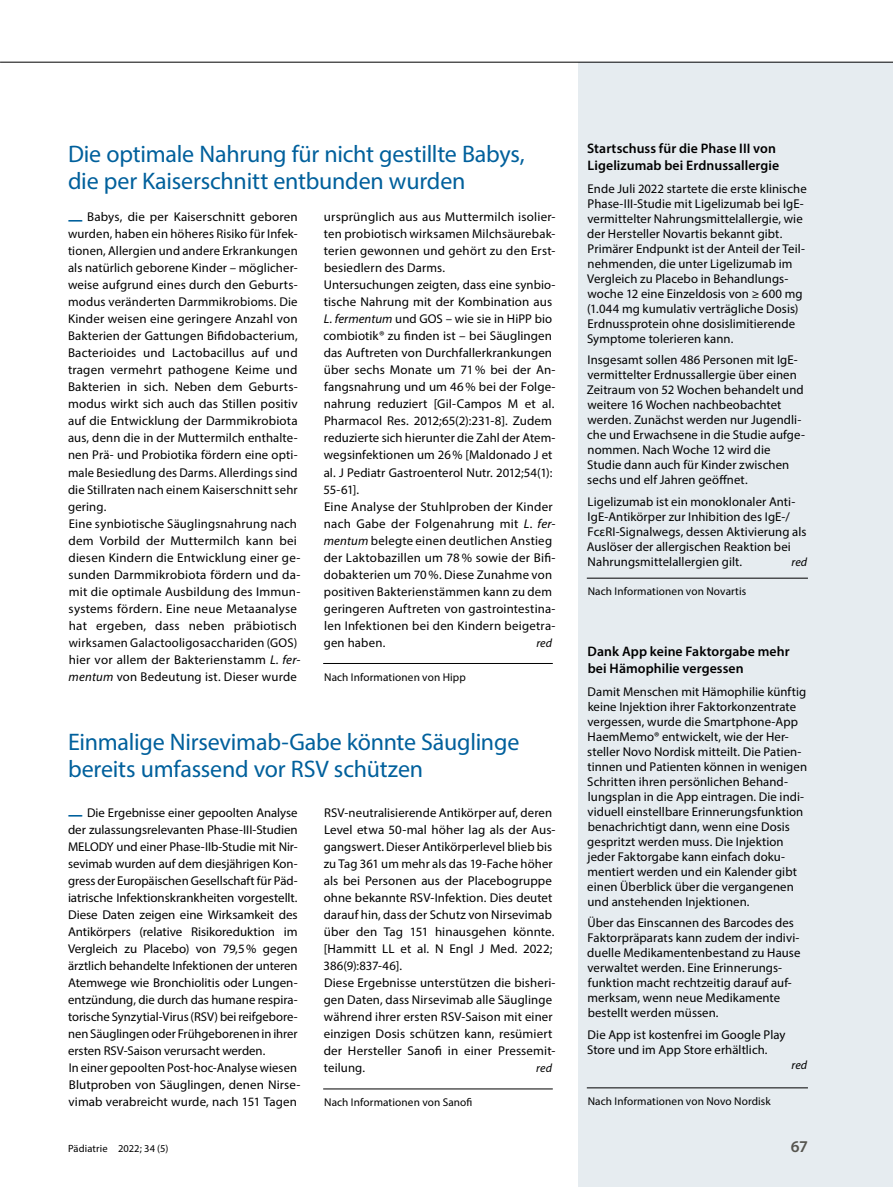
<style>
.page{position:relative;width:893px;height:1187px;background:#fff}
.page>*{position:absolute;margin:0;border:0;box-sizing:border-box;transform-origin:0 0}
.Title_2{font:24px/27px "Myriad Pro";letter-spacing:-.01em;color:#00609c}
.t1{font:600 16.5px "Myriad Pro";color:#56554f}
.Title_Sidebar{font:600 13.8px/17.1px "Myriad Pro";letter-spacing:.005em;color:#000}
.Para_Sidebar{font:12.75px/15px "Myriad Pro";letter-spacing:.005em;color:#000}
.Para_Meldung{font:12.75px/17px "Myriad Pro";letter-spacing:.01em;color:#000}
.Para_Sidebar-2{font:italic 12px "Myriad Pro";letter-spacing:.005em;color:#000}
.Para_Meldung-2{font:italic 12px "Myriad Pro";letter-spacing:.005em;color:#000}
.Source_x{font:11.25px "Myriad Pro";letter-spacing:.01em;color:#000}
.t2{font:10.5px "Myriad Pro";letter-spacing:.01em;color:#000}
.s1{font-weight:700;font-size:16.65px;color:#00609c}
.s2{font-style:italic}
</style>
<div class="page">
<div style="left:578px;top:63px;width:315px;height:1123px;background:#e6ecf0"></div>
<hr style="left:587px;top:578px;width:221px;height:1px;background:#000">
<hr style="left:587px;top:1087px;width:221px;height:1px;background:#000">
<hr style="left:323px;top:663px;width:230px;height:1px;background:#000">
<hr style="left:323px;top:1088px;width:230px;height:1px;background:#000">
<hr style="left:0;top:62px;width:893px;height:1px;background:#000">
<p class="Title_2" style="left:68px;top:140px;width:458px">Die optimale Nahrung für nicht gestillte Babys, die per Kaiserschnitt entbunden wurden</p>
<p class="Para_Sidebar" style="left:68px;top:208px;width:231px;line-height:17px;text-align:justify"><span class="s1">—</span> Babys, die per Kaiserschnitt geboren wurden, haben ein höheres Risiko für Infek&shy;tionen, Allergien und andere Erkrankungen als natürlich geborene Kinder – möglicher&shy;weise aufgrund eines durch den Geburts&shy;modus veränderten Darmmikrobioms. Die Kinder weisen eine geringere Anzahl von Bakterien der Gattungen Bifidobacterium, Bacterioides und Lactobacillus auf und tragen vermehrt pathogene Keime und Bakterien in sich. Neben dem Geburts&shy;modus wirkt sich auch das Stillen positiv auf die Entwicklung der Darmmikrobiota aus, denn die in der Muttermilch enthalte&shy;nen Prä- und Probiotika fördern eine opti&shy;male Besiedlung des Darms. Allerdings sind die Stillraten nach einem Kaiserschnitt sehr gering.</p>
<p class="Para_Meldung" style="left:69px;top:514px;width:233px">Eine synbiotische Säuglingsnahrung nach dem Vorbild der Muttermilch kann bei diesen Kindern die Entwicklung einer ge&shy;sunden Darmmikrobiota fördern und da&shy;mit die optimale Ausbildung des Immun&shy;systems fördern. Eine neue Metaanalyse hat ergeben, dass neben präbiotisch wirksamen Galactooligosacchariden (GOS) hier vor allem der Bakterienstamm <span class="s2">L. fer&shy;mentum</span> von Bedeutung ist. Dieser wurde</p>
<p class="Para_Meldung" style="left:324px;top:208px;width:233px;text-align:justify">ursprünglich aus aus Muttermilch isolier&shy;ten probiotisch wirksamen Milchsäurebak&shy;terien gewonnen und gehört zu den Erst&shy;besiedlern des Darms.</p>
<p class="Para_Meldung" style="left:323px;top:276px;width:234px">Untersuchungen zeigten, dass eine synbio&shy;tische Nahrung mit der Kombination aus <span class="s2">L. fermentum</span> und GOS – wie sie in HiPP bio combiotik® zu finden ist – bei Säuglingen das Auftreten von Durchfallerkrankungen über sechs Monate um 71% bei der An&shy;fangsnahrung und um 46% bei der Folge&shy;nahrung reduziert [Gil-Campos M et al.<br>Pharmacol Res. 2012;65(2):231-8]. Zudem reduzierte sich hierunter die Zahl der Atem&shy;wegsinfektionen um 26% [Maldonado J et al. J Pediatr Gastroenterol Nutr. 2012;54(1):<br>55-61].</p>
<p class="Para_Meldung" style="left:324px;top:497px;width:233px">Eine Analyse der Stuhlproben der Kinder nach Gabe der Folgenahrung mit <span class="s2">L. fer&shy;mentum</span> belegte einen deutlichen Anstieg der Laktobazillen um 78% sowie der Bifi&shy;dobakterien um 70%. Diese Zunahme von positiven Bakterienstämmen kann zu dem geringeren Auftreten von gastrointestina&shy;len Infektionen bei den Kindern beigetra&shy;gen haben.</p>
<p class="Para_Meldung-2" style="left:536px;top:635px;width:17px">red</p>
<p class="Source_x" style="left:324px;top:670px;width:143px">Nach Informationen von Hipp</p>
<p class="Title_2" style="left:68px;top:727px;width:453px">Einmalige Nirsevimab-Gabe könnte Säuglinge bereits umfassend vor RSV schützen</p>
<p class="Para_Sidebar" style="left:68px;top:803px;width:231px;line-height:17px;text-align:justify"><span class="s1">—</span> Die Ergebnisse einer gepoolten Analyse der zulassungsrelevanten Phase-III-Studien MELODY und einer Phase-IIb-Studie mit Nir&shy;sevimab wurden auf dem diesjährigen Kon&shy;gress der Europäischen Gesellschaft für Päd&shy;iatrische Infektionskrankheiten vorgestellt.<br>Diese Daten zeigen eine Wirksamkeit des Antikörpers (relative Risikoreduktion im Vergleich zu Placebo) von 79,5% gegen ärztlich behandelte Infektionen der unteren Atemwege wie Bronchiolitis oder Lungen&shy;entzündung, die durch das humane respira&shy;torische Synzytial-Virus (RSV) bei reifgebore&shy;nen Säuglingen oder Frühgeborenen in ihrer ersten RSV-Saison verursacht werden.</p>
<p class="Para_Meldung" style="left:69px;top:1059px;width:233px">In einer gepoolten Post-hoc-Analyse wiesen<br>Blutproben von Säuglingen, denen Nirse&shy;vimab verabreicht wurde, nach 151 Tagen</p>
<p class="Para_Meldung" style="left:324px;top:803px;width:233px">RSV-neutralisierende Antikörper auf, deren Level etwa 50-mal höher lag als der Aus&shy;gangswert. Dieser Antikörperlevel blieb bis zu Tag 361 um mehr als das 19-Fache höher als bei Personen aus der Placebogruppe ohne bekannte RSV-Infektion. Dies deutet darauf hin, dass der Schutz von Nirsevimab über den Tag 151 hinausgehen könnte. [Hammitt LL et al. N Engl J Med. 2022; 386(9):837-46].</p>
<p class="Para_Meldung" style="left:324px;top:974px;width:233px">Diese Ergebnisse unterstützen die bisheri&shy;gen Daten, dass Nirsevimab alle Säuglinge während ihrer ersten RSV-Saison mit einer einzigen Dosis schützen kann, resümiert der Hersteller Sanofi in einer Pressemit&shy;teilung.</p>
<p class="Para_Meldung-2" style="left:536px;top:1060px;width:17px">red</p>
<p class="Source_x" style="left:324px;top:1095px;width:150px">Nach Informationen von Sanofi</p>
<p class="Title_Sidebar" style="left:587px;top:139px;width:194px">Startschuss für die Phase III von<br>Ligelizumab bei Erdnussallergie</p>
<p class="Para_Sidebar" style="left:587px;top:181px;width:221px">Ende Juli 2022 startete die erste klinische Phase-III-Studie mit Ligelizumab bei IgE&shy;vermittelter Nahrungsmittelallergie, wie der Hersteller Novartis bekannt gibt.<br>Primärer Endpunkt ist der Anteil der Teil&shy;nehmenden, die unter Ligelizumab im Vergleich zu Placebo in Behandlungs&shy;woche 12 eine Einzeldosis von ≥ 600 mg (1.044 mg kumulativ verträgliche Dosis)<br>Erdnussprotein ohne dosislimitierende Symptome tolerieren kann.</p>
<p class="Para_Sidebar" style="left:587px;top:352px;width:220px">Insgesamt sollen 486 Personen mit IgE&shy;vermittelter Erdnussallergie über einen Zeitraum von 52 Wochen behandelt und weitere 16 Wochen nachbeobachtet werden. Zunächst werden nur Jugendli&shy;che und Erwachsene in die Studie aufge&shy;nommen. Nach Woche 12 wird die Studie dann auch für Kinder zwischen sechs und elf Jahren geöffnet.</p>
<p class="Para_Sidebar" style="left:587px;top:493px;width:221px">Ligelizumab ist ein monoklonaler Anti-IgE-Antikörper zur Inhibition des IgE-/ FcεRI-Signalwegs, dessen Aktivierung als Auslöser der allergischen Reaktion bei Nahrungsmittelallergien gilt.</p>
<p class="Para_Sidebar-2" style="left:792px;top:554px;width:17px">red</p>
<p class="Source_x" style="left:588px;top:584px;width:160px">Nach Informationen von Novartis</p>
<p class="Title_Sidebar" style="left:588px;top:642px;width:203px">Dank App keine Faktorgabe mehr bei Hämophilie vergessen</p>
<p class="Para_Sidebar" style="left:587px;top:683px;width:221px">Damit Menschen mit Hämophilie künftig keine Injektion ihrer Faktorkonzentrate vergessen, wurde die Smartphone-App HaemMemo® entwickelt, wie der Her&shy;steller Novo Nordisk mitteilt. Die Patien&shy;tinnen und Patienten können in wenigen Schritten ihren persönlichen Behand&shy;lungsplan in die App eintragen. Die indi&shy;viduell einstellbare Erinnerungsfunktion benachrichtigt dann, wenn eine Dosis gespritzt werden muss. Die Injektion jeder Faktorgabe kann einfach doku&shy;mentiert werden und ein Kalender gibt einen Überblick über die vergangenen und anstehenden Injektionen.</p>
<p class="Para_Sidebar" style="left:587px;top:915px;width:215px">Über das Einscannen des Barcodes des Faktorpräparats kann zudem der indivi&shy;duelle Medikamentenbestand zu Hause verwaltet werden. Eine Erinnerungs&shy;funktion macht rechtzeitig darauf auf&shy;merksam, wenn neue Medikamente bestellt werden müssen.</p>
<p class="Para_Sidebar" style="left:587px;top:1026px;width:200px">Die App ist kostenfrei im Google Play<br>Store und im App Store erhältlich.</p>
<p class="Para_Sidebar-2" style="left:792px;top:1056px;width:17px">red</p>
<p class="Source_x" style="left:588px;top:1094px;width:184px">Nach Informationen von Novo Nordisk</p>
<p class="t2" style="left:68px;top:1141px;width:102px">Pädiatrie 2022; 34 (5)</p>
<p class="t1" style="left:791px;top:1135px;width:19px">67</p>
</div>
